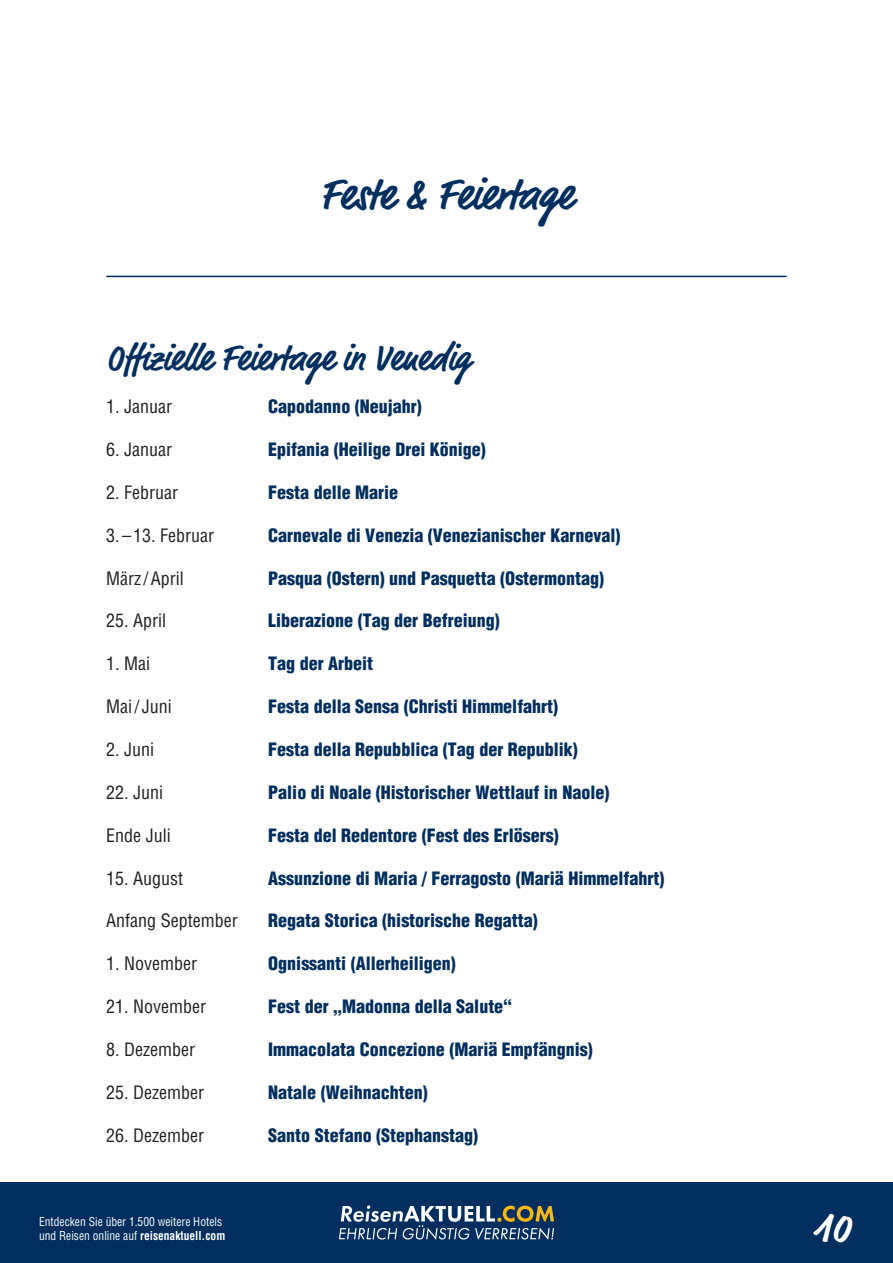
<style>
.page{position:relative;width:893px;height:1263px;background:#fff}
.page>*{position:absolute;margin:0;border:0;box-sizing:border-box;transform-origin:0 0}
.t1{font:700 45px "Market Pro";letter-spacing:-.005em;color:#002e5e;scale:.95 1}
.t2{font:700 42px "Market Pro";color:#fff}
.t3{font:700 37.5px "Market Pro";letter-spacing:-.005em;color:#002e5e;scale:.95 1}
.t4{font:900 condensed 18px "Helvetica LT Std";color:#002e5e}
.t5{font:condensed 18px "Helvetica LT Std";color:#231f20}
.t6{font:condensed 12px/14.4px "Helvetica LT Std";color:#fff;scale:.96 1}
.s1{font-weight:700}
</style>
<div class="page">
<hr style="left:106px;top:276px;width:681px;height:1px;background:#002e5e">
<div style="left:0;top:1182px;width:893px;height:81px;background:#002e5e"></div>
<svg style="left:339px;top:1205px;width:215px;height:35px"></svg>
<h1 class="t1" style="left:320px;top:163px;width:267px">Feste &amp; Feiertage</h1>
<h3 class="t3" style="left:106px;top:332px;width:385px">Offizielle Feiertage in Venedig</h3>
<p class="t5" style="left:106px;top:395px;width:67px">1. Januar</p>
<p class="t4" style="left:268px;top:395px;width:155px">Capodanno (Neujahr)</p>
<p class="t5" style="left:106px;top:438px;width:67px">6. Januar</p>
<p class="t4" style="left:268px;top:438px;width:219px">Epifania (Heilige Drei Könige)</p>
<p class="t5" style="left:106px;top:481px;width:73px">2. Februar</p>
<p class="t4" style="left:268px;top:481px;width:131px">Festa delle Marie</p>
<p class="t5" style="left:106px;top:524px;width:109px">3.–13. Februar</p>
<p class="t4" style="left:268px;top:524px;width:354px">Carnevale di Venezia (Venezianischer Karneval)</p>
<p class="t5" style="left:106px;top:567px;width:79px">März/April</p>
<p class="t4" style="left:268px;top:566px;width:337px">Pasqua (Ostern) und Pasquetta (Ostermontag)</p>
<p class="t5" style="left:106px;top:609px;width:61px">25. April</p>
<p class="t4" style="left:268px;top:609px;width:233px">Liberazione (Tag der Befreiung)</p>
<p class="t5" style="left:106px;top:652px;width:45px">1. Mai</p>
<p class="t4" style="left:268px;top:652px;width:106px">Tag der Arbeit</p>
<p class="t5" style="left:106px;top:695px;width:67px">Mai/ Juni</p>
<p class="t4" style="left:268px;top:695px;width:291px">Festa della Sensa (Christi Himmelfahrt)</p>
<p class="t5" style="left:106px;top:738px;width:49px">2. Juni</p>
<p class="t4" style="left:268px;top:738px;width:311px">Festa della Repubblica (Tag der Republik)</p>
<p class="t5" style="left:106px;top:781px;width:58px">22. Juni</p>
<p class="t4" style="left:268px;top:781px;width:343px">Palio di Noale (Historischer Wettlauf in Naole)</p>
<p class="t5" style="left:106px;top:824px;width:66px">Ende Juli</p>
<p class="t4" style="left:268px;top:824px;width:292px">Festa del Redentore (Fest des Erlösers)</p>
<p class="t5" style="left:106px;top:867px;width:79px">15. August</p>
<p class="t4" style="left:268px;top:866px;width:397px">Assunzione di Maria / Ferragosto (Mariä Himmelfahrt)</p>
<p class="t5" style="left:106px;top:909px;width:133px">Anfang September</p>
<p class="t4" style="left:268px;top:909px;width:271px">Regata Storica (historische Regatta)</p>
<p class="t5" style="left:106px;top:952px;width:92px">1. November</p>
<p class="t4" style="left:268px;top:952px;width:189px">Ognissanti (Allerheiligen)</p>
<p class="t5" style="left:106px;top:995px;width:101px">21. November</p>
<p class="t4" style="left:268px;top:995px;width:245px">Fest der „Madonna della Salute“</p>
<p class="t5" style="left:106px;top:1038px;width:90px">8. Dezember</p>
<p class="t4" style="left:268px;top:1038px;width:326px">Immacolata Concezione (Mariä Empfängnis)</p>
<p class="t5" style="left:106px;top:1081px;width:99px">25. Dezember</p>
<p class="t4" style="left:268px;top:1081px;width:161px">Natale (Weihnachten)</p>
<p class="t5" style="left:106px;top:1124px;width:99px">26. Dezember</p>
<p class="t4" style="left:268px;top:1124px;width:211px">Santo Stefano (Stephanstag)</p>
<p class="t6" style="left:39px;top:1214px;width:195px">Entdecken Sie über 1.500 weitere Hotels und Reisen online auf <span class="s1">reisenaktuell.com</span></p>
<h2 class="t2" style="left:813px;top:1198px;width:39px">10</h2>
</div>
